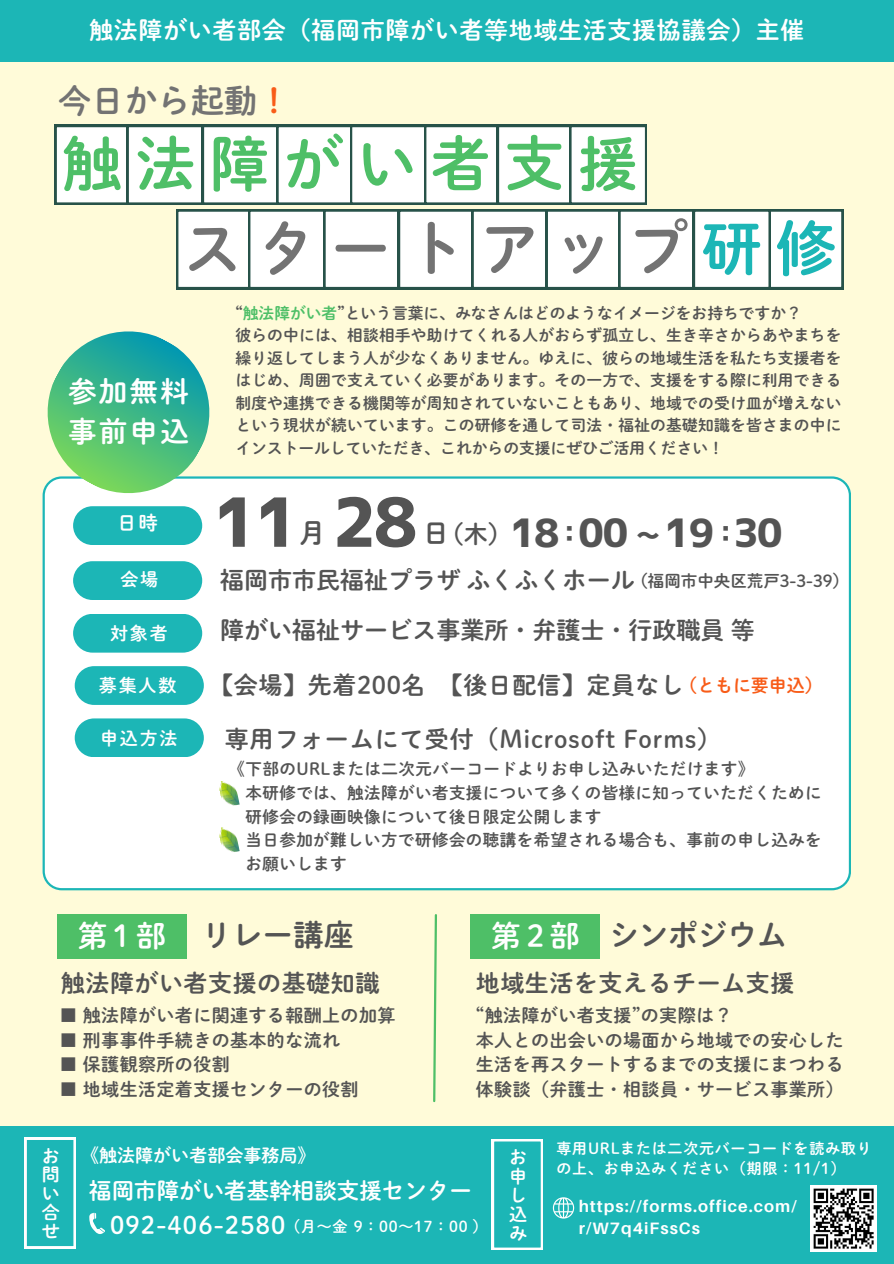
<style>
.page{position:relative;width:894px;height:1264px;background:#fff}
.page>*{position:absolute;margin:0;border:0;box-sizing:border-box;transform-origin:0 0}
.t1{font:67.5px "Corporate Logo Bold";color:#545454}
.t2{font:60px "DMT Shuei M Go Std B";letter-spacing:.235em;color:#737373}
.t3{font:60px "DMT Shuei M Go Std B";letter-spacing:.23em;color:#4ebf67}
.t4{font:39px "Corporate Logo Bold";letter-spacing:-.03em;color:#545454}
.t5{font:33px "DMT Shuei M Go Std B";letter-spacing:.005em;color:#737373}
.t6{font:30px "DMT Shuei M Go Std B";letter-spacing:-.015em;color:#545454}
.t7{font:30px "DMT Shuei M Go Std B";letter-spacing:-.03em;color:#fff}
.t8{font:28.5px/39.3px "DMT Shuei M Go Std B";letter-spacing:.08em;color:#fff}
.t9{font:27px "DMT Shuei M Go Std B";color:#545454}
.t10{font:24px "DMT Shuei M Go Std B";letter-spacing:.02em;color:#545454}
.t11{font:24px "DMT Shuei M Go Std B";color:#545454}
.t12{font:24px "DMT Shuei M Go Std B";letter-spacing:.03em;color:#fff}
.t13{font:24px "DMT Shuei M Go Std B";letter-spacing:.04em;color:#545454}
.t14{font:24px "DMT Shuei M Go Std B";letter-spacing:.05em;color:#fff}
.t15{font:24px "Corporate Logo Bold";color:#545454}
.t16{font:22.5px "DMT Shuei M Go Std B";color:#fff}
.t17{font:19.5px "DMT Shuei M Go Std B";color:#fff}
.t18{font:18px/24.8px "DMT Shuei M Go Std B";letter-spacing:.02em;color:#545454}
.t19{font:18px/18.8px "DMT Shuei M Go Std B";color:#fff;text-align:justify}
.t20{font:18px "DMT Shuei M Go Std B";letter-spacing:-.005em;color:#f85c18}
.t21{font:16.5px "DMT Shuei M Go Std B";letter-spacing:.03em;color:#545454}
.t22{font:700 16.5px/22.5px "Aileron";letter-spacing:.065em;color:#fff}
.t23{font:16.5px "DMT Shuei M Go Std B";color:#545454}
.t24{font:15.75px/22.5px "DMT Shuei M Go Std B";color:#545454;text-align:justify}
.t25{font:15px/20.2px "DMT Shuei M Go Std B";letter-spacing:.05em;color:#fff}
.s1{color:#f85c18}
.s2{color:#1cb6b6}
.s3{color:#4ebf67}
</style>
<div class="page">
<div style="left:0;top:0;width:893px;height:1263px;background:#fffbd9"></div>
<div style="left:43px;top:476px;width:807px;height:414px;background:#fff"></div>
<div style="left:0;top:0;width:893px;height:62px;background:#1cb6b6"></div>
<div style="left:0;top:1125px;width:893px;height:138px;background:#1cb6b6"></div>
<svg style="left:552px;top:1197px;width:22px;height:21px"></svg>
<svg style="left:433px;top:914px;width:4px;height:189px"></svg>
<svg style="left:42px;top:331px;width:179px;height:173px"></svg>
<svg style="left:25px;top:1137px;width:50px;height:110px"></svg>
<svg style="left:492px;top:1139px;width:50px;height:110px"></svg>
<div style="left:73px;top:506px;width:129px;height:39px;background:#1cb6b6;border-radius:19px"></div>
<div style="left:73px;top:614px;width:129px;height:38px;background:#1cb6b6;border-radius:19px"></div>
<div style="left:75px;top:666px;width:129px;height:39px;background:#1cb6b6;border-radius:19px"></div>
<div style="left:75px;top:718px;width:129px;height:39px;background:#1cb6b6;border-radius:19px"></div>
<div style="left:73px;top:561px;width:129px;height:39px;background:#1cb6b6;border-radius:19px"></div>
<img style="left:217px;top:778px;width:23px;height:30px">
<img style="left:217px;top:824px;width:23px;height:30px">
<svg style="left:89px;top:1212px;width:16px;height:22px"></svg>
<div style="left:58px;top:914px;width:129px;height:44px;background:#4ebf67"></div>
<div style="left:470px;top:914px;width:129px;height:44px;background:#4ebf67"></div>
<svg style="left:55px;top:125px;width:788px;height:164px"></svg>
<img style="left:810px;top:1185px;width:66px;height:66px">
<p class="t12" style="left:89px;top:18px;width:716px">触法障がい者部会（福岡市障がい者等地域生活支援協議会）主催</p>
<p class="t5" style="left:58px;top:83px;width:234px">今日から起動<span class="s1">！</span></p>
<p class="t3" style="left:62px;top:133px;width:578px">触法障がい者支援</p>
<p class="t2" style="left:182px;top:218px;width:655px">スタートアップ<span class="s2">研修</span></p>
<h5 class="t8" style="left:68px;top:371px;width:122px">参加無料事前申込</h5>
<p class="t17" style="left:117px;top:512px;width:42px">日時</p>
<p class="t19" style="left:120px;top:570px;width:39px">会場</p>
<h1 class="t19" style="left:110px;top:623px;width:59px">対象者</h1>
<h4 class="t19" style="left:99px;top:676px;width:79px">募集人数</h4>
<p class="t19" style="left:100px;top:729px;width:79px">申込方法</p>
<p class="t24" style="left:235px;top:301px;width:568px">“<span class="s3">触法障がい者</span>”という言葉に、みなさんはどのようなイメージをお持ちですか？</p>
<p class="t24" style="left:235px;top:324px;width:607px">彼らの中には、相談相手や助けてくれる人がおらず孤立し、生き辛さからあやまちを繰り返してしまう人が少なくありません。ゆえに、彼らの地域生活を私たち支援者をはじめ、周囲で支えていく必要があります。その一方で、支援をする際に利用できる制度や連携できる機関等が周知されていないこともあり、地域での受け皿が増えないという現状が続いています。この研修を通して司法・福祉の基礎知識を皆さまの中にインストールしていただき、これからの支援にぜひご活用ください！</p>
<h3 class="t1" style="left:332px;top:489px;width:87px">28</h3>
<h3 class="t1" style="left:213px;top:489px;width:87px">11</h3>
<p class="t4" style="left:510px;top:513px;width:274px">18 00 19 30</p>
<h5 class="t9" style="left:299px;top:519px;width:21px">月</h5>
<h6 class="t9" style="left:422px;top:519px;width:18px">日</h6>
<h6 class="t10" style="left:439px;top:522px;width:73px">（木）</h6>
<h6 class="t11" style="left:220px;top:568px;width:416px">福岡市市民福祉プラザふくふくホール</h6>
<h6 class="t23" style="left:631px;top:572px;width:219px">（福岡市中央区荒戸3-3-39）</h6>
<h5 class="t15" style="left:557px;top:521px;width:25px">：</h5>
<p class="t15" style="left:713px;top:521px;width:25px">：</p>
<h5 class="t15" style="left:636px;top:523px;width:25px">～</h5>
<p class="t11" style="left:220px;top:617px;width:536px">障がい福祉サービス事業所・弁護士・行政職員等</p>
<h3 class="t10" style="left:209px;top:673px;width:476px">【会場】先着200名【後日配信】定員なし</h3>
<h3 class="t20" style="left:679px;top:676px;width:145px">（ともに要申込）</h3>
<h5 class="t13" style="left:225px;top:727px;width:497px">専用フォームにて受付（Microsoft Forms）</h5>
<h6 class="t21" style="left:228px;top:760px;width:527px">《下部のURLまたは二次元バーコードよりお申し込みいただけます》</h6>
<h6 class="t21" style="left:245px;top:784px;width:577px">本研修では、触法障がい者支援について多くの皆様に知っていただくために</h6>
<h6 class="t21" style="left:245px;top:808px;width:357px">研修会の録画映像について後日限定公開します</h6>
<h6 class="t21" style="left:245px;top:831px;width:577px">当日参加が難しい方で研修会の聴講を希望される場合も、事前の申し込みを</h6>
<h6 class="t21" style="left:245px;top:855px;width:103px">お願いします</h6>
<p class="t6" style="left:201px;top:919px;width:154px">リレー講座</p>
<p class="t7" style="left:78px;top:920px;width:90px">第１部</p>
<p class="t10" style="left:61px;top:971px;width:320px">触法障がい者支援の基礎知識</p>
<p class="t18" style="left:59px;top:1002px;width:337px">■ 触法障がい者に関連する報酬上の加算</p>
<p class="t18" style="left:59px;top:1027px;width:282px">■ 刑事事件手続きの基本的な流れ</p>
<p class="t18" style="left:59px;top:1052px;width:172px">■ 保護観察所の役割</p>
<p class="t18" style="left:59px;top:1076px;width:301px">■ 地域生活定着支援センターの役割</p>
<h5 class="t7" style="left:491px;top:920px;width:90px">第２部</h5>
<h5 class="t6" style="left:609px;top:919px;width:179px">シンポジウム</h5>
<p class="t10" style="left:475px;top:971px;width:320px">地域生活を支えるチーム支援</p>
<p class="t18" style="left:475px;top:1002px;width:369px">“触法障がい者支援”の実際は？<br>本人との出会いの場面から地域での安心した生活を再スタートするまでの支援にまつわる体験談（弁護士・相談員・サービス事業所）</p>
<h5 class="t19" style="left:81px;top:1146px;width:236px">《触法障がい者部会事務局》</h5>
<h3 class="t19" style="left:42px;top:1146px;width:19px">お問い合せ</h3>
<h1 class="t19" style="left:509px;top:1147px;width:19px">お申し込み</h1>
<h5 class="t16" style="left:89px;top:1179px;width:384px">福岡市障がい者基幹相談支援センター</h5>
<h6 class="t14" style="left:110px;top:1212px;width:177px">092-406-2580</h6>
<h6 class="t25" style="left:293px;top:1216px;width:55px">(月～金</h6>
<p class="t25" style="left:353px;top:1216px;width:135px">9：00～17：00 ）</p>
<p class="t25" style="left:556px;top:1137px;width:316px">専用URLまたは二次元バーコードを読み取りの上、お申込みください (期限：11/1)</p>
<p class="t22" style="left:578px;top:1194px;width:219px">https://forms.office.com/ r/W7q4iFssCs</p>
</div>
